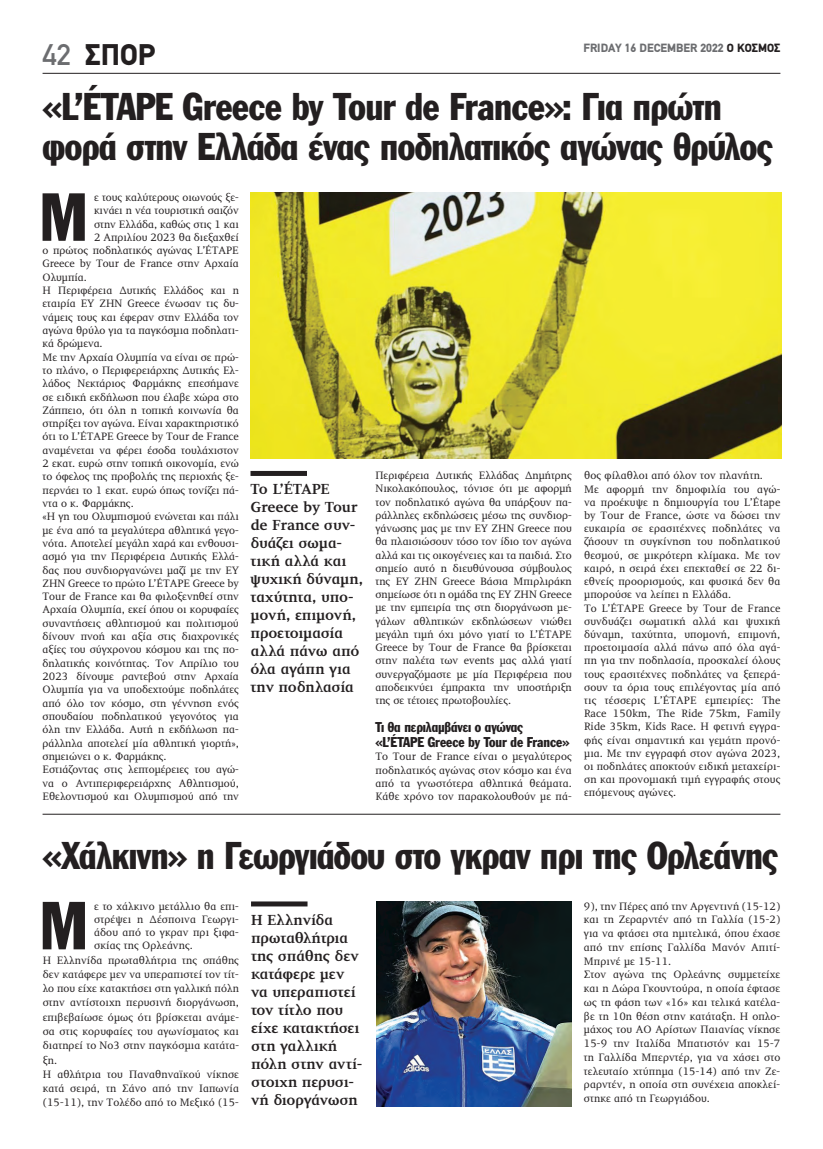
<style>
.page{position:relative;width:823px;height:1149px;background:#fff}
.page>*{position:absolute;margin:0;border:0;box-sizing:border-box;transform-origin:0 0}
.t1{font:66.6px "Franklin Gothic Greek Cond";color:#231f20}
.t2{font:38px/40px "Franklin Gothic Greek Cond";letter-spacing:-.015em;color:#231f20}
.t3{font:900 30px "PF Din Text";color:#231f20}
.t4{font:700 15px/18px "PF Diplomat";letter-spacing:-.015em;color:#231f20}
.t5{font:14px/15px "Franklin Gothic Greek Cond";letter-spacing:-.01em;color:#231f20}
.t6{font:900 12px "PF Din Text";color:#6c6d70}
.t7{font:11px/13.2px "PF Diplomat";letter-spacing:.01em;color:#231f20;text-align:justify}
.s1{font-weight:500;color:#6c6d70}
.s2{color:#231f20}
</style>
<div class="page">
<hr style="left:43px;top:73px;width:737px;height:1px;background:#231f20">
<div style="left:250px;top:471px;width:57px;height:5px;background:#231f20"></div>
<img style="left:251px;top:193px;width:530px;height:265px">
<div style="left:251px;top:901px;width:56px;height:5px;background:#231f20"></div>
<img style="left:376px;top:901px;width:195px;height:205px">
<hr style="left:43px;top:813px;width:737px;height:1px;background:#231f20">
<h3 class="t3" style="left:43px;top:37px;width:114px"><span class="s1">42</span> ΣΠΟΡ</h3>
<p class="t6" style="left:583px;top:40px;width:198px">FRIDAY 16 DECEMBER 2022 <span class="s2">Ο ΚΟΣΜΟΣ</span></p>
<h2 class="t2" style="left:43px;top:87px;width:732px">«L’ÉTAPE Greece by Tour de France»: Για πρώτη φορά στην Ελλάδα ένας ποδηλατικός αγώνας θρύλος</h2>
<h1 class="t1" style="left:40px;top:179px;width:50px">Μ</h1>
<p class="t7" style="left:94px;top:191px;width:146px">ε τους καλύτερους οιωνούς ξε-</p>
<p class="t7" style="left:94px;top:204px;width:146px">κινάει η νέα τουριστική σαιζόν</p>
<p class="t7" style="left:94px;top:217px;width:146px">στην Ελλάδα, καθώς στις 1 και</p>
<p class="t7" style="left:94px;top:231px;width:146px">2 Απριλίου 2023 θα διεξαχθεί</p>
<p class="t7" style="left:43px;top:244px;width:198px">ο πρώτος ποδηλατικός αγώνας L’ÉTAPE</p>
<p class="t7" style="left:43px;top:257px;width:198px">Greece by Tour de France στην Αρχαία</p>
<p class="t7" style="left:43px;top:271px;width:46px">Ολυμπία.</p>
<p class="t7" style="left:43px;top:284px;width:198px">Η Περιφέρεια Δυτικής Ελλάδος και η</p>
<p class="t7" style="left:43px;top:297px;width:198px">εταιρία ΕΥ ΖΗΝ Greece ένωσαν τις δυ-</p>
<p class="t7" style="left:43px;top:310px;width:198px">νάμεις τους και έφεραν στην Ελλάδα τον</p>
<p class="t7" style="left:43px;top:324px;width:198px">αγώνα θρύλο για τα παγκόσμια ποδηλατι-</p>
<p class="t7" style="left:43px;top:337px;width:62px">κά δρώμενα.</p>
<p class="t7" style="left:43px;top:350px;width:198px">Με την Αρχαία Ολυμπία να είναι σε πρώ-</p>
<p class="t7" style="left:43px;top:364px;width:198px">το πλάνο, ο Περιφερειάρχης Δυτικής Ελ-</p>
<p class="t7" style="left:43px;top:377px;width:198px">λάδος Νεκτάριος Φαρμάκης επεσήμανε</p>
<p class="t7" style="left:43px;top:390px;width:198px">σε ειδική εκδήλωση που έλαβε χώρα στο</p>
<p class="t7" style="left:43px;top:403px;width:198px">Ζάππειο, ότι όλη η τοπική κοινωνία θα</p>
<p class="t7" style="left:43px;top:417px;width:198px">στηρίξει τον αγώνα. Είναι χαρακτηριστικό</p>
<p class="t7" style="left:43px;top:430px;width:198px">ότι το L’ÉTAPE Greece by Tour de France</p>
<p class="t7" style="left:43px;top:443px;width:198px">αναμένεται να φέρει έσοδα τουλάχιστον</p>
<p class="t7" style="left:43px;top:457px;width:198px">2 εκατ. ευρώ στην τοπική οικονομία, ενώ</p>
<p class="t7" style="left:43px;top:470px;width:198px">το όφελος της προβολής της περιοχής ξε-</p>
<p class="t7" style="left:43px;top:483px;width:198px">περνάει το 1 εκατ. ευρώ όπως τονίζει πά-</p>
<p class="t7" style="left:43px;top:497px;width:93px">ντα ο κ. Φαρμάκης.</p>
<p class="t7" style="left:43px;top:510px;width:198px">«Η γη του Ολυμπισμού ενώνεται και πάλι</p>
<p class="t7" style="left:43px;top:523px;width:198px">με ένα από τα μεγαλύτερα αθλητικά γεγο-</p>
<p class="t7" style="left:43px;top:536px;width:198px">νότα. Αποτελεί μεγάλη χαρά και ενθουσι-</p>
<p class="t7" style="left:43px;top:550px;width:198px">ασμό για την Περιφέρεια Δυτικής Ελλά-</p>
<p class="t7" style="left:43px;top:563px;width:198px">δας που συνδιοργανώνει μαζί με την ΕΥ</p>
<p class="t7" style="left:43px;top:576px;width:198px">ΖΗΝ Greece το πρώτο L’ÉΤΑPE Greece by</p>
<p class="t7" style="left:43px;top:590px;width:198px">Tour de France και θα φιλοξενηθεί στην</p>
<p class="t7" style="left:43px;top:603px;width:198px">Αρχαία Ολυμπία, εκεί όπου οι κορυφαίες</p>
<p class="t7" style="left:43px;top:616px;width:198px">συναντήσεις αθλητισμού και πολιτισμού</p>
<p class="t7" style="left:43px;top:630px;width:198px">δίνουν πνοή και αξία στις διαχρονικές</p>
<p class="t7" style="left:43px;top:643px;width:198px">αξίες του σύγχρονου κόσμου και της πο-</p>
<p class="t7" style="left:43px;top:656px;width:198px">δηλατικής κοινότητας. Τον Απρίλιο του</p>
<p class="t7" style="left:43px;top:669px;width:198px">2023 δίνουμε ραντεβού στην Αρχαία</p>
<p class="t7" style="left:43px;top:683px;width:198px">Ολυμπία για να υποδεχτούμε ποδηλάτες</p>
<p class="t7" style="left:43px;top:696px;width:198px">από όλο τον κόσμο, στη γέννηση ενός</p>
<p class="t7" style="left:43px;top:709px;width:198px">σπουδαίου ποδηλατικού γεγονότος για</p>
<p class="t7" style="left:43px;top:723px;width:198px">όλη την Ελλάδα. Αυτή η εκδήλωση πα-</p>
<p class="t7" style="left:43px;top:736px;width:198px">ράλληλα αποτελεί μία αθλητική γιορτή»,</p>
<p class="t7" style="left:43px;top:749px;width:125px">σημειώνει ο κ. Φαρμάκης.</p>
<p class="t7" style="left:43px;top:763px;width:198px">Εστιάζοντας στις λεπτομέρειες του αγώ-</p>
<p class="t7" style="left:43px;top:776px;width:198px">να ο Αντιπεριφερειάρχης Αθλητισμού,</p>
<p class="t7" style="left:43px;top:789px;width:198px">Εθελοντισμού και Ολυμπισμού από την</p>
<h3 class="t4" style="left:250px;top:480px;width:114px">Το L’ÉTAPE<br>Greece by Tour de France συν&shy;δυάζει σωμα&shy;τική αλλά και ψυχική δύναμη, ταχύτητα, υπο&shy;μονή, επιμονή, προετοιμασία αλλά πάνω από όλα αγάπη για την ποδηλασία</h3>
<p class="t7" style="left:375px;top:469px;width:198px">Περιφέρεια Δυτικής Ελλάδας Δημήτρης Νικολακόπουλος, τόνισε ότι με αφορμή τον ποδηλατικό αγώνα θα υπάρξουν πα&shy;ράλληλες εκδηλώσεις μέσω της συνδιορ&shy;γάνωσης μας με την ΕΥ ΖΗΝ Greece που θα πλαισιώσουν τόσο τον ίδιο τον αγώνα αλλά και τις οικογένειες και τα παιδιά. Στο σημείο αυτό η διευθύνουσα σύμβουλος της ΕΥ ΖΗΝ Greece Βάσια Μπιρλιράκη σημείωσε ότι η ομάδα της ΕΥ ΖΗΝ Greece με την εμπειρία της στη διοργάνωση με&shy;γάλων αθλητικών εκδηλώσεων νιώθει μεγάλη τιμή όχι μόνο γιατί το L’ÉTAPE Greece by Tour de France θα βρίσκεται στην παλέτα των events μας αλλά γιατί συνεργαζόμαστε με μία Περιφέρεια που αποδεικνύει έμπρακτα την υποστήριξη της σε τέτοιες πρωτοβουλίες.</p>
<p class="t5" style="left:375px;top:719px;width:195px">Tι θα περιλαμβάνει ο αγώνας «L’ÉTAPE Greece by Tour de France»</p>
<p class="t7" style="left:375px;top:750px;width:198px">To Tour de France είναι ο μεγαλύτερος ποδηλατικός αγώνας στον κόσμο και ένα από τα γνωστότερα αθλητικά θεάματα.<br>Κάθε χρόνο τον παρακολουθούν με πά-</p>
<p class="t7" style="left:583px;top:469px;width:198px;text-align:left">θος φίλαθλοι από όλον τον πλανήτη.<br>Με αφορμή την δημοφιλία του αγώ&shy;να προέκυψε η δημιουργία του L’Étape by Tour de France, ώστε να δώσει την ευκαιρία σε ερασιτέχνες ποδηλάτες να ζήσουν τη συγκίνηση του ποδηλατικού θεσμού, σε μικρότερη κλίμακα. Με τον καιρό, η σειρά έχει επεκταθεί σε 22 δι&shy;εθνείς προορισμούς, και φυσικά δεν θα μπορούσε να λείπει η Ελλάδα.<br>Το L’ÉTAPE Greece by Tour de France συνδυάζει σωματική αλλά και ψυχική δύναμη, ταχύτητα, υπομονή, επιμονή, προετοιμασία αλλά πάνω από όλα αγά&shy;πη για την ποδηλασία, προσκαλεί όλους τους ερασιτέχνες ποδηλάτες να ξεπερά&shy;σουν τα όρια τους επιλέγοντας μία από τις τέσσερις L’ÉTAPE εμπειρίες: The Race 150km, The Ride 75km, Family Ride 35km, Kids Race. Η φετινή εγγρα&shy;φής είναι σημαντική και γεμάτη προνό&shy;μια. Με την εγγραφή στον αγώνα 2023, οι ποδηλάτες αποκτούν ειδική μεταχείρι&shy;ση και προνομιακή τιμή εγγραφής στους επόμενους αγώνες.</p>
<h2 class="t2" style="left:43px;top:835px;width:737px">«Χάλκινη» η Γεωργιάδου στο γκραν πρι της Ορλεάνης</h2>
<h1 class="t1" style="left:40px;top:887px;width:50px">Μ</h1>
<p class="t7" style="left:94px;top:899px;width:146px">ε το χάλκινο μετάλλιο θα επι&shy;στρέψει η Δέσποινα Γεωργι&shy;άδου από το γκραν πρι ξιφα&shy;σκίας της Ορλεάνης.</p>
<p class="t7" style="left:43px;top:952px;width:198px;line-height:14.3px;text-align:left">Η Ελληνίδα πρωταθλήτρια της σπάθης δεν κατάφερε μεν να υπεραπιστεί τον τίτ&shy;λο που είχε κατακτήσει στη γαλλική πόλη στην αντίστοιχη περυσινή διοργάνωση, επιβεβαίωσε όμως ότι βρίσκεται ανάμε&shy;σα στις κορυφαίες του αγωνίσματος και διατηρεί το Νο3 στην παγκόσμια κατάτα&shy;ξη.<br>Η αθλήτρια του Παναθηναϊκού νίκησε κατά σειρά, τη Σάνο από την Ιαπωνία (15-11), την Τολέδο από το Μεξικό (15-</p>
<p class="t7" style="left:583px;top:899px;width:198px;line-height:13.7px;text-align:left">9), την Πέρες από την Αργεντινή (15-12) και τη Ζεραρντέν από τη Γαλλία (15-2) για να φτάσει στα ημιτελικά, όπου έχασε από την επίσης Γαλλίδα Μανόν Απιτί-Μπρινέ με 15-11.<br>Στον αγώνα της Ορλεάνης συμμετείχε και η Δώρα Γκουντούρα, η οποία έφτασε ως τη φάση των «16» και τελικά κατέλα&shy;βε τη 10η θέση στην κατάταξη. Η οπλο&shy;μάχος του ΑΟ Αρίστων Παιανίας νίκησε 15-9 την Ιταλίδα Μπατιστόν και 15-7 τη Γαλλίδα Μπερντέρ, για να χάσει στο τελευταίο χτύπημα (15-14) από την Ζε&shy;ραρντέν, η οποία στη συνέχεια αποκλεί&shy;στηκε από τη Γεωργιάδου.</p>
<h3 class="t4" style="left:251px;top:910px;width:113px">Η Ελληνίδα πρωταθλήτρια της σπάθης δεν κατάφερε μεν να υπεραπιστεί τον τίτλο που είχε κατακτήσει στη γαλλική πόλη στην αντί&shy;στοιχη περυσι&shy;νή διοργάνωση</h3>
</div>
